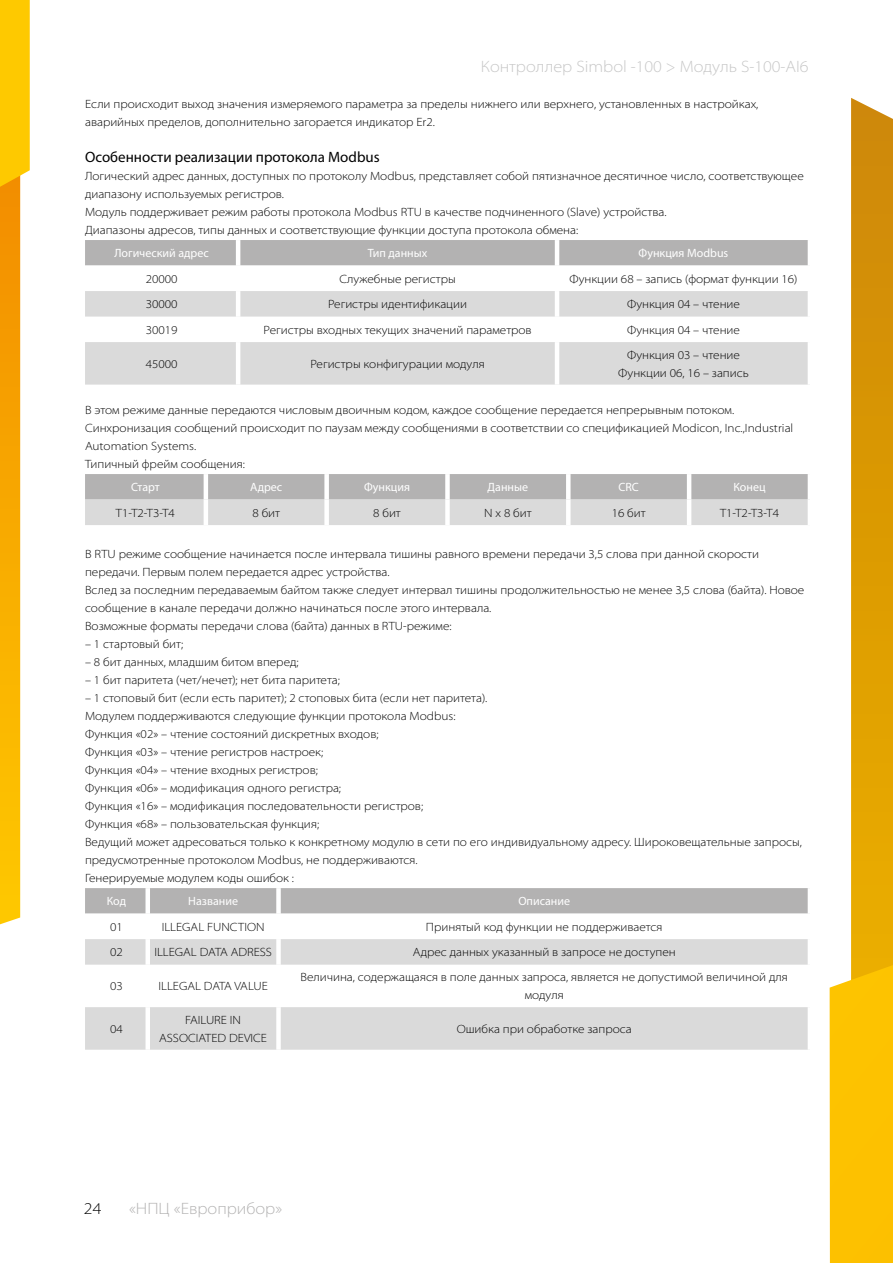
<style>
.page{position:relative;width:893px;height:1263px;background:#fff}
.page>*{position:absolute;margin:0;border:0;box-sizing:border-box;transform-origin:0 0}
.t1{font:300 semi-expanded 16.5px "Myriad Pro";color:#c6c6c6}
.t2{font:300 semi-expanded 16.5px "Myriad Pro";color:#b3b2b2}
.t3{font:300 semi-expanded 16.5px "Myriad Pro";color:#000}
.t4{font:15px "Myriad Pro";color:#000}
.t5{font:300 semi-expanded 12px/18px "Myriad Pro";color:#000}
.t6{font:12px "Myriad Pro";color:#fff}
</style>
<div class="page">
<svg style="left:851px;top:98px;width:42px;height:844px;background:#dc9b06"></svg>
<svg style="left:830px;top:942px;width:63px;height:321px;background:#fbc30b"></svg>
<svg style="left:0;top:0;width:30px;height:925px"></svg>
<div style="left:85px;top:240px;width:723px;height:26px;background:#b3b2b2"></div>
<svg style="left:85px;top:291px;width:723px;height:94px;fill:#dadada"></svg>
<hr style="left:236px;top:240px;width:4px;height:26px;background:#fff">
<hr style="left:555px;top:240px;width:4px;height:26px;background:#fff">
<hr style="left:236px;top:291px;width:4px;height:26px;background:#fff">
<hr style="left:555px;top:291px;width:4px;height:26px;background:#fff">
<hr style="left:236px;top:317px;width:4px;height:25px;background:#fff">
<hr style="left:555px;top:317px;width:4px;height:25px;background:#fff">
<hr style="left:236px;top:342px;width:4px;height:43px;background:#fff">
<hr style="left:555px;top:342px;width:4px;height:43px;background:#fff">
<svg style="left:85px;top:474px;width:723px;height:51px;background:#c6c6c6"></svg>
<hr style="left:204px;top:474px;width:4px;height:26px;background:#fff">
<div style="left:324px;top:474px;width:5px;height:26px;background:#fff"></div>
<div style="left:445px;top:474px;width:5px;height:26px;background:#fff"></div>
<div style="left:566px;top:474px;width:5px;height:26px;background:#fff"></div>
<hr style="left:687px;top:474px;width:4px;height:26px;background:#fff">
<hr style="left:204px;top:500px;width:4px;height:25px;background:#fff">
<div style="left:324px;top:500px;width:5px;height:25px;background:#fff"></div>
<div style="left:445px;top:500px;width:5px;height:25px;background:#fff"></div>
<div style="left:566px;top:500px;width:5px;height:25px;background:#fff"></div>
<hr style="left:687px;top:500px;width:4px;height:25px;background:#fff">
<div style="left:85px;top:888px;width:723px;height:26px;background:#b3b2b2"></div>
<svg style="left:85px;top:939px;width:723px;height:111px;fill:#dadada"></svg>
<hr style="left:146px;top:888px;width:4px;height:26px;background:#fff">
<div style="left:276px;top:888px;width:5px;height:26px;background:#fff"></div>
<hr style="left:146px;top:939px;width:4px;height:26px;background:#fff">
<div style="left:276px;top:939px;width:5px;height:26px;background:#fff"></div>
<hr style="left:146px;top:965px;width:4px;height:42px;background:#fff">
<div style="left:276px;top:965px;width:5px;height:42px;background:#fff"></div>
<hr style="left:146px;top:1007px;width:4px;height:43px;background:#fff">
<div style="left:276px;top:1007px;width:5px;height:43px;background:#fff"></div>
<h1 class="t1" style="left:481px;top:57px;width:329px">Контроллер Simbol -100 &gt; Модуль S-100-AI6</h1>
<p class="t5" style="left:85px;top:95px;width:675px">Если происходит выход значения измеряемого параметра за пределы нижнего или верхнего, установленных в настройках, аварийных пределов, дополнительно загорается индикатор Er2.</p>
<p class="t4" style="left:85px;top:148px;width:296px">Особенности реализации протокола Modbus</p>
<p class="t5" style="left:85px;top:167px;width:720px">Логический адрес данных, доступных по протоколу Modbus, представляет собой пятизначное десятичное число, соответствующее диапазону используемых регистров.<br>Модуль поддерживает режим работы протокола Modbus RTU в качестве подчиненного (Slave) устройства.<br>Диапазоны адресов, типы данных и соответствующие функции доступа протокола обмена:</p>
<p class="t6" style="left:114px;top:246px;width:96px">Логический адрес</p>
<p class="t6" style="left:368px;top:246px;width:61px">Тип данных</p>
<p class="t6" style="left:639px;top:246px;width:91px">Функция Modbus</p>
<p class="t5" style="left:146px;top:270px;width:33px">20000</p>
<p class="t5" style="left:339px;top:270px;width:118px">Служебные регистры</p>
<p class="t5" style="left:569px;top:270px;width:230px">Функции 68 – запись (формат функции 16)</p>
<p class="t5" style="left:146px;top:295px;width:33px">30000</p>
<p class="t5" style="left:328px;top:295px;width:141px">Регистры идентификации</p>
<p class="t5" style="left:627px;top:295px;width:114px">Функция 04 – чтение</p>
<p class="t5" style="left:146px;top:321px;width:33px">30019</p>
<p class="t5" style="left:263px;top:321px;width:270px">Регистры входных текущих значений параметров</p>
<p class="t5" style="left:627px;top:321px;width:114px">Функция 04 – чтение</p>
<p class="t5" style="left:146px;top:355px;width:33px">45000</p>
<p class="t5" style="left:310px;top:355px;width:176px">Регистры конфигурации модуля</p>
<p class="t5" style="left:618px;top:346px;width:132px;text-align:center">Функция 03 – чтение<br>Функции 06, 16 – запись</p>
<p class="t5" style="left:85px;top:401px;width:710px">В этом режиме данные передаются числовым двоичным кодом, каждое сообщение передается непрерывным потоком.<br>Синхронизация сообщений происходит по паузам между сообщениями в соответствии со спецификацией Modicon, Inc.,Industrial Automation Systems.<br>Типичный фрейм сообщения:</p>
<p class="t6" style="left:131px;top:480px;width:30px">Старт</p>
<p class="t6" style="left:250px;top:480px;width:34px">Адрес</p>
<p class="t6" style="left:364px;top:480px;width:47px">Функция</p>
<p class="t6" style="left:488px;top:480px;width:42px">Данные</p>
<p class="t6" style="left:618px;top:480px;width:22px">CRC</p>
<p class="t6" style="left:733px;top:480px;width:34px">Конец</p>
<p class="t5" style="left:116px;top:504px;width:60px">T1-T2-T3-T4</p>
<p class="t5" style="left:252px;top:504px;width:29px">8 бит</p>
<p class="t5" style="left:373px;top:504px;width:29px">8 бит</p>
<p class="t5" style="left:484px;top:504px;width:49px">N x 8 бит</p>
<p class="t5" style="left:612px;top:504px;width:36px">16 бит</p>
<p class="t5" style="left:720px;top:504px;width:60px">T1-T2-T3-T4</p>
<p class="t5" style="left:85px;top:545px;width:721px">В RTU режиме сообщение начинается после интервала тишины равного времени передачи 3,5 слова при данной скорости передачи. Первым полем передается адрес устройства.<br>Вслед за последним передаваемым байтом также следует интервал тишины продолжительностью не менее 3,5 слова (байта). Новое сообщение в канале передачи должно начинаться после этого интервала.<br>Возможные форматы передачи слова (байта) данных в RTU-режиме:</p>
<p class="t5" style="left:85px;top:635px;width:100px">– 1 стартовый бит;</p>
<p class="t5" style="left:85px;top:653px;width:215px">– 8 бит данных, младшим битом вперед;</p>
<p class="t5" style="left:85px;top:671px;width:256px">– 1 бит паритета (чет/нечет); нет бита паритета;</p>
<p class="t5" style="left:85px;top:689px;width:718px">– 1 стоповый бит (если есть паритет); 2 стоповых бита (если нет паритета).<br>Модулем поддерживаются следующие функции протокола Modbus:<br>Функция «02» – чтение состояний дискретных входов;<br>Функция «03» – чтение регистров настроек;<br>Функция «04» – чтение входных регистров;<br>Функция «06» – модификация одного регистра;<br>Функция «16» – модификация последовательности регистров;<br>Функция «68» – пользовательская функция;<br>Ведущий может адресоваться только к конкретному модулю в сети по его индивидуальному адресу. Широковещательные запросы, предусмотренные протоколом Modbus, не поддерживаются.<br>Генерируемые модулем коды ошибок :</p>
<p class="t6" style="left:107px;top:894px;width:21px">Код</p>
<p class="t6" style="left:188px;top:894px;width:51px">Название</p>
<p class="t6" style="left:518px;top:894px;width:53px">Описание</p>
<p class="t5" style="left:110px;top:918px;width:14px">01</p>
<p class="t5" style="left:162px;top:918px;width:104px">ILLEGAL FUNCTION</p>
<p class="t5" style="left:426px;top:918px;width:238px">Принятый код функции не поддерживается</p>
<p class="t5" style="left:110px;top:943px;width:14px">02</p>
<p class="t5" style="left:154px;top:943px;width:119px">ILLEGAL DATA ADRESS</p>
<p class="t5" style="left:413px;top:943px;width:264px">Адрес данных указанный в запросе не доступен</p>
<p class="t5" style="left:110px;top:977px;width:14px">03</p>
<p class="t5" style="left:158px;top:977px;width:111px">ILLEGAL DATA VALUE</p>
<p class="t5" style="left:301px;top:968px;width:489px;text-align:center">Величина, содержащаяся в поле данных запроса, является не допустимой величиной для модуля</p>
<p class="t5" style="left:110px;top:1020px;width:14px">04</p>
<p class="t5" style="left:159px;top:1011px;width:109px;text-align:center">FAILURE IN<br>ASSOCIATED DEVICE</p>
<p class="t5" style="left:457px;top:1020px;width:177px">Ошибка при обработке запроса</p>
<h1 class="t3" style="left:84px;top:1199px;width:19px">24</h1>
<h1 class="t2" style="left:129px;top:1199px;width:154px">«НПЦ «Европрибор»</h1>
</div>
